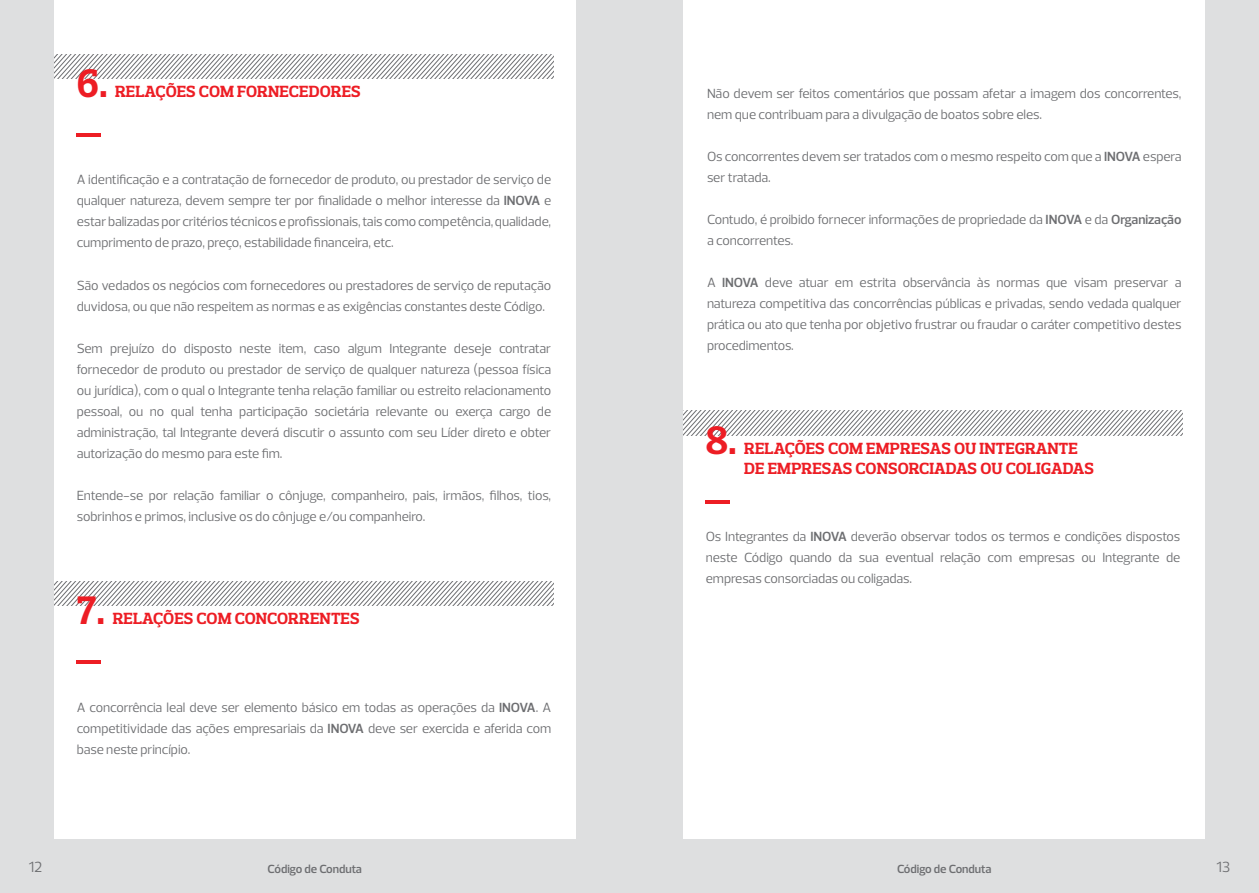
<style>
.page{position:relative;width:1259px;height:893px;background:#fff}
.page>*{position:absolute;margin:0;border:0;box-sizing:border-box;transform-origin:0 0}
.t1{font:40.5px "Odebrecht Slab";color:#ed1d24}
.t2{font:16.5px "Odebrecht Slab";letter-spacing:.005em;color:#ed1d24}
.t3{font:15px "Odebrecht Sans";color:#6d6e71}
.t4{font:13.5px/21px "Odebrecht Sans";letter-spacing:-.005em;color:#6d6e71;text-align:justify}
.t5{font:700 12px "Odebrecht Sans";letter-spacing:-.005em;color:#6d6e71}
.s1{font-weight:700}
</style>
<div class="page">
<div style="left:0;top:0;width:629px;height:893px;background:#dedfe0"></div>
<div style="left:629px;top:0;width:630px;height:893px;background:#dedfe0"></div>
<div style="left:683px;top:0;width:522px;height:839px;background:#fff"></div>
<div style="left:54px;top:0;width:521px;height:839px;background:#fff"></div>
<svg style="left:54px;top:54px;width:499px;height:25px"></svg>
<svg style="left:54px;top:581px;width:499px;height:25px"></svg>
<hr style="left:77px;top:133px;width:24px;height:4px;background:#ed1d24">
<hr style="left:77px;top:660px;width:24px;height:4px;background:#ed1d24">
<svg style="left:683px;top:411px;width:499px;height:25px"></svg>
<hr style="left:706px;top:501px;width:24px;height:3px;background:#ed1d24">
<h1 class="t1" style="left:77px;top:58px;width:32px">6.</h1>
<p class="t2" style="left:115px;top:81px;width:237px">RELAÇÕES COM FORNECEDORES</p>
<p class="t4" style="left:77px;top:170px;width:476px">A identificação e a contratação de fornecedor de produto, ou prestador de serviço de qualquer natureza, devem sempre ter por finalidade o melhor interesse da <span class="s1">INOVA</span> e estar balizadas por critérios técnicos e profissionais, tais como competência, qualidade, cumprimento de prazo, preço, estabilidade financeira, etc.</p>
<p class="t4" style="left:77px;top:275px;width:476px">São vedados os negócios com fornecedores ou prestadores de serviço de reputação duvidosa, ou que não respeitem as normas e as exigências constantes deste Código.</p>
<p class="t4" style="left:77px;top:338px;width:476px">Sem prejuízo do disposto neste item, caso algum Integrante deseje contratar fornecedor de produto ou prestador de serviço de qualquer natureza (pessoa física ou jurídica), com o qual o Integrante tenha relação familiar ou estreito relacionamento pessoal, ou no qual tenha participação societária relevante ou exerça cargo de administração, tal Integrante deverá discutir o assunto com seu Líder direto e obter autorização do mesmo para este fim.</p>
<p class="t4" style="left:77px;top:485px;width:476px">Entende-se por relação familiar o cônjuge, companheiro, pais, irmãos, filhos, tios, sobrinhos e primos, inclusive os do cônjuge e/ou companheiro.</p>
<h1 class="t1" style="left:77px;top:585px;width:30px">7.</h1>
<p class="t2" style="left:113px;top:608px;width:238px">RELAÇÕES COM CONCORRENTES</p>
<p class="t4" style="left:77px;top:697px;width:476px">A concorrência leal deve ser elemento básico em todas as operações da <span class="s1">INOVA</span>. A competitividade das ações empresariais da <span class="s1">INOVA</span> deve ser exercida e aferida com base neste princípio.</p>
<p class="t4" style="left:707px;top:83px;width:476px">Não devem ser feitos comentários que possam afetar a imagem dos concorrentes, nem que contribuam para a divulgação de boatos sobre eles.</p>
<p class="t4" style="left:707px;top:146px;width:476px">Os concorrentes devem ser tratados com o mesmo respeito com que a <span class="s1">INOVA</span> espera ser tratada.</p>
<p class="t4" style="left:707px;top:209px;width:476px">Contudo, é proibido fornecer informações de propriedade da <span class="s1">INOVA</span> e da <span class="s1">Organização </span>a concorrentes.</p>
<p class="t4" style="left:707px;top:272px;width:476px">A <span class="s1">INOVA</span> deve atuar em estrita observância às normas que visam preservar a natureza competitiva das concorrências públicas e privadas, sendo vedada qualquer prática ou ato que tenha por objetivo frustrar ou fraudar o caráter competitivo destes procedimentos.</p>
<h1 class="t1" style="left:706px;top:415px;width:32px">8.</h1>
<p class="t2" style="left:744px;top:438px;width:178px">RELAÇÕES COM EMPRESAS</p>
<p class="t2" style="left:954px;top:438px;width:125px">OU INTEGRANTE</p>
<p class="t2" style="left:744px;top:458px;width:80px">DE EMPRESAS</p>
<p class="t2" style="left:855px;top:458px;width:229px">CONSORCIADAS OU COLIGADAS</p>
<p class="t4" style="left:706px;top:526px;width:476px">Os Integrantes da <span class="s1">INOVA</span> deverão observar todos os termos e condições dispostos neste Código quando da sua eventual relação com empresas ou Integrante de empresas consorciadas ou coligadas.</p>
<p class="t3" style="left:28px;top:858px;width:16px">21 2</p>
<p class="t5" style="left:267px;top:861px;width:96px">Código de Conduta</p>
<p class="t5" style="left:897px;top:861px;width:96px">Código de Conduta</p>
<p class="t3" style="left:1216px;top:858px;width:15px">13</p>
</div>
